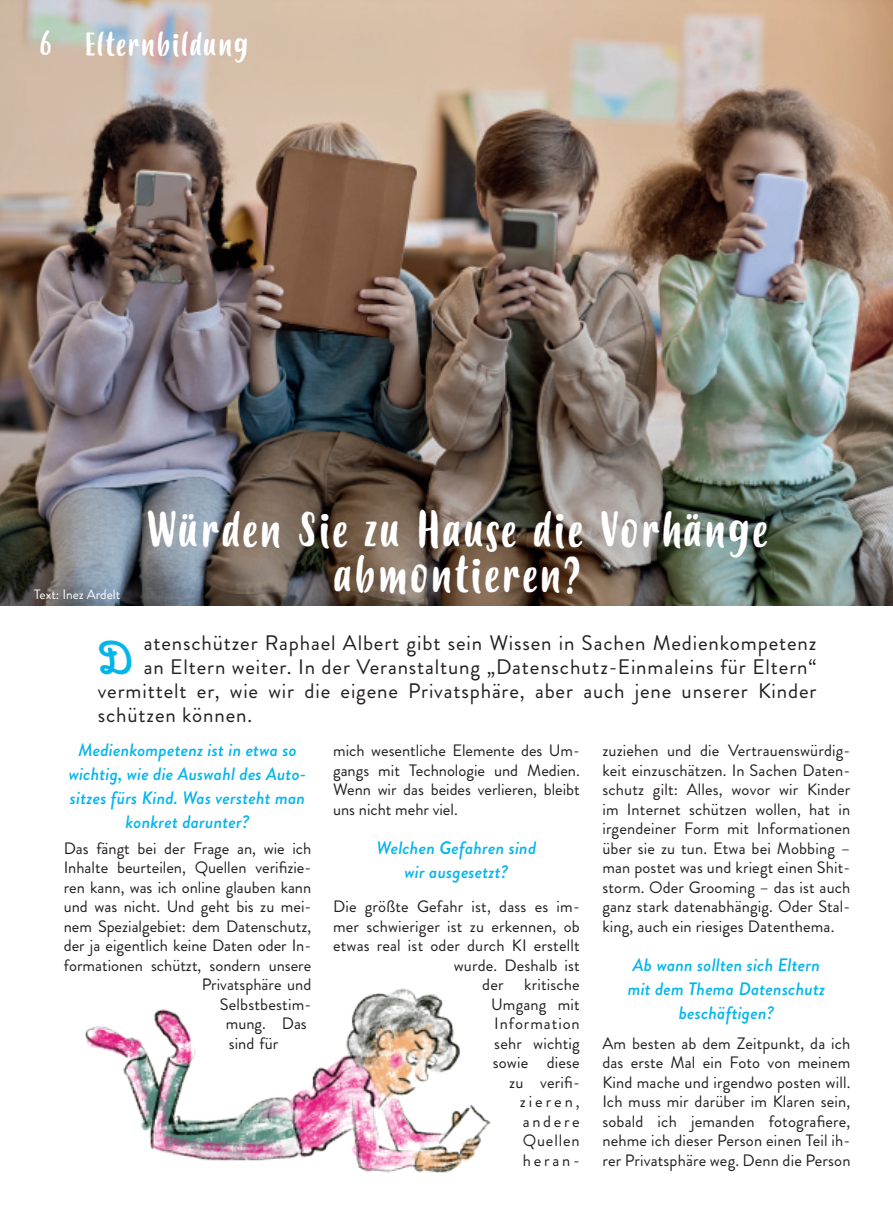
<style>
.page{position:relative;width:893px;height:1212px;background:#fff}
.page>*{position:absolute;margin:0;border:0;box-sizing:border-box;transform-origin:0 0}
.t1{font:48px/45px "Budidaya";letter-spacing:.05em;color:#fff;text-align:center}
.t2{font:italic 600 46.5px "Intro Script";color:#02b5eb}
.t3{font:31.5px "Budidaya";letter-spacing:.05em;color:#fff}
.t4{font:21px "Brandon Grotesque";letter-spacing:.04em;color:#231f20}
.t5{font:italic 500 18px/24px "Brandon Grotesque";letter-spacing:.01em;color:#02b5eb;text-align:center}
.t6{font:16.5px/19.5px "Brandon Grotesque";color:#231f20;text-align:justify}
.t7{font:13.5px "Brandon Grotesque";color:#fff}
</style>
<div class="page">
<img style="left:0;top:0;width:893px;height:606px">
<img style="left:85px;top:988px;width:406px;height:185px">
<h3 class="t3" style="left:39px;top:25px;width:14px">6</h3>
<h3 class="t3" style="left:85px;top:27px;width:165px">Elternbildung</h3>
<p class="t7" style="left:34px;top:585px;width:88px">Text: Inez Ardelt</p>
<h1 class="t1" style="left:146px;top:510px;width:623px">Würden Sie zu Hause die Vorhänge abmontieren?</h1>
<h2 class="t2" style="left:98px;top:631px;width:50px">D</h2>
<p class="t4" style="left:144px;top:628px;width:674px">atenschützer Raphael Albert gibt sein Wissen in Sachen Medienkompetenz</p>
<p class="t4" style="left:144px;top:652px;width:674px">an Eltern weiter. In der Veranstaltung „Datenschutz-Einmaleins für Eltern“</p>
<p class="t4" style="left:98px;top:676px;width:720px">vermittelt er, wie wir die eigene Privatsphäre, aber auch jene unserer Kinder</p>
<p class="t4" style="left:98px;top:700px;width:156px">schützen können.</p>
<p class="t5" style="left:69px;top:738px;width:239px">Medienkompetenz ist in etwa so wichtig, wie die Auswahl des Auto&shy;sitzes fürs Kind. Was versteht man konkret darunter?</p>
<p class="t6" style="left:64px;top:838px;width:249px">Das fängt bei der Frage an, wie ich</p>
<p class="t6" style="left:64px;top:858px;width:249px">Inhalte beurteilen, Quellen verifizie-</p>
<p class="t6" style="left:64px;top:877px;width:249px">ren kann, was ich online glauben kann</p>
<p class="t6" style="left:64px;top:897px;width:249px">und was nicht. Und geht bis zu mei-</p>
<p class="t6" style="left:64px;top:916px;width:249px">nem Spezialgebiet: dem Datenschutz,</p>
<p class="t6" style="left:64px;top:936px;width:249px">der ja eigentlich keine Daten oder In-</p>
<p class="t6" style="left:64px;top:955px;width:249px">formationen schützt, sondern unsere</p>
<p class="t6" style="left:202px;top:975px;width:111px">Privatsphäre und</p>
<p class="t6" style="left:220px;top:994px;width:93px">Selbstbestim-</p>
<p class="t6" style="left:226px;top:1014px;width:82px">mung. Das</p>
<p class="t6" style="left:229px;top:1033px;width:51px">sind für</p>
<p class="t6" style="left:333px;top:741px;width:248px">mich wesentliche Elemente des Um&shy;gangs mit Technologie und Medien.<br>Wenn wir das beides verlieren, bleibt uns nicht mehr viel.</p>
<p class="t5" style="left:377px;top:836px;width:161px">Welchen Gefahren sind wir ausgesetzt?</p>
<p class="t6" style="left:333px;top:897px;width:248px;text-align:right">Die größte Gefahr ist, dass es im&shy;mer schwieriger ist zu erkennen, ob etwas real ist oder durch KI erstellt wurde. Deshalb ist<br>der kritische<br>Umgang mit<br>Information<br>sehr wichtig<br>sowie diese<br>zu verifi-<br>zieren,<br>andere<br>Quellen<br>heran-</p>
<p class="t6" style="left:602px;top:741px;width:250px">zuziehen und die Vertrauenswürdig&shy;keit einzuschätzen. In Sachen Daten&shy;schutz gilt: Alles, wovor wir Kinder im Internet schützen wollen, hat in irgendeiner Form mit Informationen über sie zu tun. Etwa bei Mobbing – man postet was und kriegt einen Shit&shy;storm. Oder Grooming – das ist auch ganz stark datenabhängig. Oder Stal&shy;king, auch ein riesiges Datenthema.</p>
<p class="t5" style="left:628px;top:953px;width:199px">Ab wann sollten sich Eltern mit dem Thema Datenschutz beschäftigen?</p>
<p class="t6" style="left:602px;top:1033px;width:250px">Am besten ab dem Zeitpunkt, da ich das erste Mal ein Foto von meinem Kind mache und irgendwo posten will.<br>Ich muss mir darüber im Klaren sein, sobald ich jemanden fotografiere, nehme ich dieser Person einen Teil ih&shy;rer Privatsphäre weg. Denn die Person</p>
</div>
